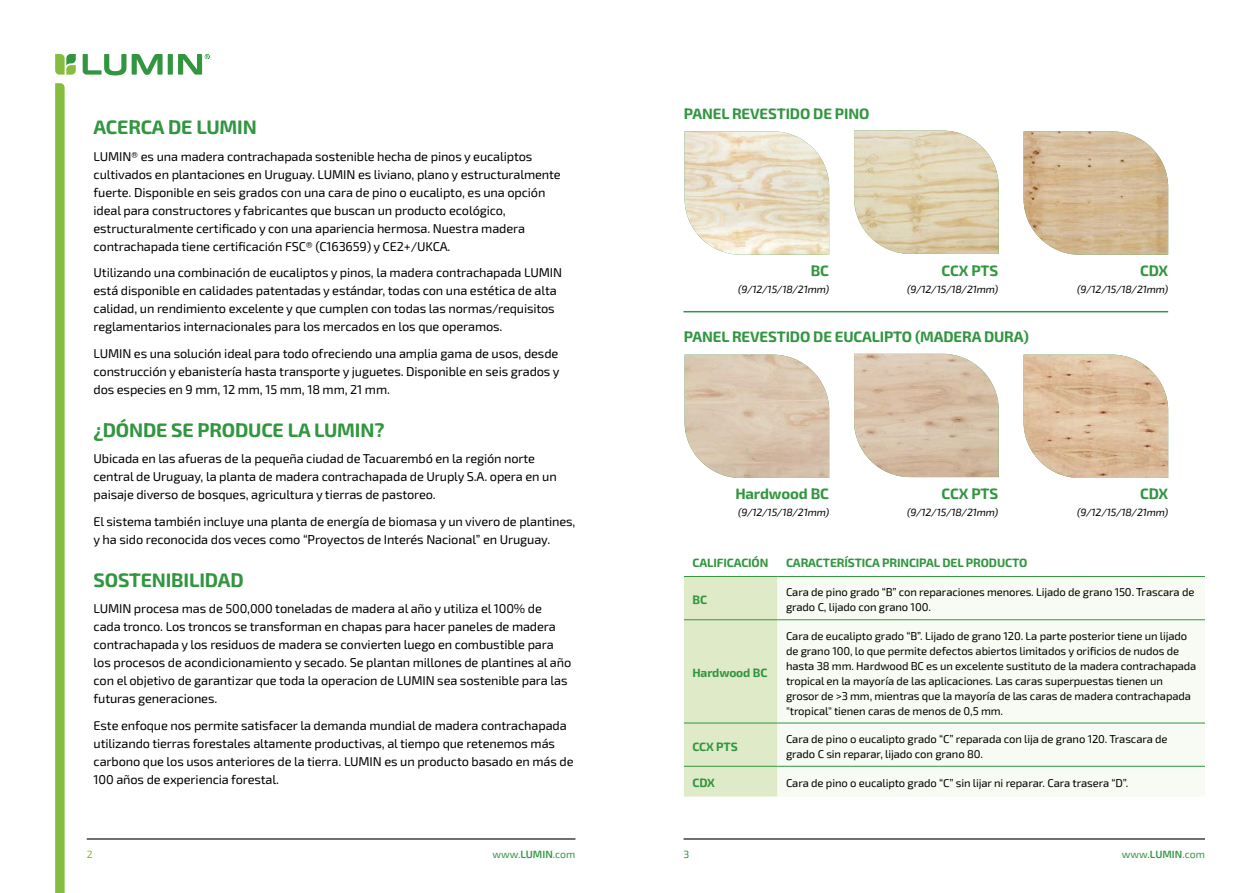
<style>
.page{position:relative;width:1259px;height:893px;background:#fff}
.page>*{position:absolute;margin:0;border:0;box-sizing:border-box;transform-origin:0 0}
.t1{font:700 19.5px "Exo 2";letter-spacing:-.01em;color:#329640}
.t2{font:700 15px "Exo 2";letter-spacing:-.01em;color:#329640}
.t3{font:12.75px/18px "Exo 2";letter-spacing:-.01em;color:#000}
.t4{font:700 12px "Exo 2";letter-spacing:-.01em;color:#329640}
.t5{font:11.25px/15px "Exo 2";letter-spacing:-.01em;color:#000}
.t6{font:italic 10.5px "Exo 2";letter-spacing:-.01em;color:#000}
.t7{font:10.5px "Exo 2";color:#329640}
.t8{font:10.5px "Exo 2";color:#86bd34}
.s1{font-weight:600}
</style>
<div class="page">
<hr style="left:683px;top:838px;width:522px;height:1px;background:#000">
<svg style="left:55px;top:54px;width:21px;height:21px"></svg>
<svg style="left:55px;top:83px;width:10px;height:810px"></svg>
<svg style="left:83px;top:54px;width:127px;height:21px"></svg>
<hr style="left:87px;top:838px;width:488px;height:1px;background:#000">
<div style="left:684px;top:577px;width:93px;height:220px;background:#dfebc8"></div>
<div style="left:777px;top:577px;width:428px;height:220px;background:#f8fbf3"></div>
<hr style="left:684px;top:576px;width:93px;height:1px;background:#329640">
<hr style="left:777px;top:576px;width:428px;height:1px;background:#329640">
<hr style="left:684px;top:619px;width:93px;height:1px;background:#329640">
<hr style="left:777px;top:619px;width:428px;height:1px;background:#329640">
<hr style="left:684px;top:723px;width:93px;height:1px;background:#329640">
<hr style="left:777px;top:723px;width:428px;height:1px;background:#329640">
<hr style="left:777px;top:766px;width:428px;height:1px;background:#329640">
<hr style="left:684px;top:766px;width:93px;height:1px;background:#329640">
<hr style="left:683px;top:311px;width:485px;height:1px;background:#329640">
<img style="left:684px;top:355px;width:145px;height:123px">
<img style="left:854px;top:354px;width:144px;height:123px">
<img style="left:1023px;top:355px;width:145px;height:123px">
<img style="left:684px;top:131px;width:145px;height:124px">
<img style="left:854px;top:131px;width:144px;height:123px">
<img style="left:1023px;top:131px;width:145px;height:124px">
<h1 class="t1" style="left:94px;top:114px;width:165px">ACERCA DE LUMIN</h1>
<p class="t3" style="left:94px;top:147px;width:469px">LUMIN® es una madera contrachapada sostenible hecha de pinos y eucaliptos cultivados en plantaciones en Uruguay. LUMIN es liviano, plano y estructuralmente fuerte. Disponible en seis grados con una cara de pino o eucalipto, es una opción ideal para constructores y fabricantes que buscan un producto ecológico, estructuralmente certificado y con una apariencia hermosa. Nuestra madera contrachapada tiene certificación FSC® (C163659) y CE2+/UKCA.</p>
<p class="t3" style="left:94px;top:263px;width:470px">Utilizando una combinación de eucaliptos y pinos, la madera contrachapada LUMIN está disponible en calidades patentadas y estándar, todas con una estética de alta calidad, un rendimiento excelente y que cumplen con todas las normas/requisitos reglamentarios internacionales para los mercados en los que operamos.</p>
<p class="t3" style="left:94px;top:344px;width:467px;text-align:justify">LUMIN es una solución ideal para todo ofreciendo una amplia gama de usos, desde construcción y ebanistería hasta transporte y juguetes. Disponible en seis grados y dos especies en 9 mm, 12 mm, 15 mm, 18 mm, 21 mm.</p>
<h1 class="t1" style="left:94px;top:416px;width:292px">¿DÓNDE SE PRODUCE LA LUMIN?</h1>
<p class="t3" style="left:94px;top:449px;width:465px">Ubicada en las afueras de la pequeña ciudad de Tacuarembó en la región norte central de Uruguay, la planta de madera contrachapada de Uruply S.A. opera en un paisaje diverso de bosques, agricultura y tierras de pastoreo.</p>
<p class="t3" style="left:94px;top:512px;width:483px">El sistema también incluye una planta de energía de biomasa y un vivero de plantines, y ha sido reconocida dos veces como “Proyectos de Interés Nacional” en Uruguay.</p>
<h1 class="t1" style="left:94px;top:566px;width:152px">SOSTENIBILIDAD</h1>
<p class="t3" style="left:94px;top:599px;width:479px">LUMIN procesa mas de 500,000 toneladas de madera al año y utiliza el 100% de cada tronco. Los troncos se transforman en chapas para hacer paneles de madera contrachapada y los residuos de madera se convierten luego en combustible para los procesos de acondicionamiento y secado. Se plantan millones de plantines al año con el objetivo de garantizar que toda la operacion de LUMIN sea sostenible para las futuras generaciones.</p>
<p class="t3" style="left:94px;top:716px;width:481px">Este enfoque nos permite satisfacer la demanda mundial de madera contrachapada utilizando tierras forestales altamente productivas, al tiempo que retenemos más carbono que los usos anteriores de la tierra. LUMIN es un producto basado en más de 100 años de experiencia forestal.</p>
<p class="t2" style="left:684px;top:103px;width:187px">PANEL REVESTIDO DE PINO</p>
<p class="t2" style="left:811px;top:260px;width:20px">BC</p>
<p class="t6" style="left:738px;top:282px;width:92px">(9/12/15/18/21mm)</p>
<p class="t2" style="left:941px;top:260px;width:58px">CCX PTS</p>
<p class="t6" style="left:907px;top:282px;width:92px">(9/12/15/18/21mm)</p>
<p class="t2" style="left:684px;top:327px;width:346px">PANEL REVESTIDO DE EUCALIPTO (MADERA DURA)</p>
<p class="t2" style="left:1140px;top:260px;width:30px">CDX</p>
<p class="t6" style="left:1077px;top:282px;width:92px">(9/12/15/18/21mm)</p>
<p class="t2" style="left:735px;top:484px;width:95px">Hardwood BC</p>
<p class="t6" style="left:738px;top:505px;width:92px">(9/12/15/18/21mm)</p>
<p class="t2" style="left:941px;top:484px;width:58px">CCX PTS</p>
<p class="t6" style="left:907px;top:505px;width:92px">(9/12/15/18/21mm)</p>
<p class="t2" style="left:1140px;top:484px;width:30px">CDX</p>
<p class="t6" style="left:1077px;top:505px;width:92px">(9/12/15/18/21mm)</p>
<p class="t4" style="left:692px;top:555px;width:77px">CALIFICACIÓN</p>
<p class="t4" style="left:786px;top:555px;width:243px">CARACTERÍSTICA PRINCIPAL DEL PRODUCTO</p>
<p class="t4" style="left:692px;top:591px;width:16px">BC</p>
<p class="t5" style="left:786px;top:584px;width:410px">Cara de pino grado “B” con reparaciones menores. Lijado de grano 150. Trascara de grado C, lijado con grano 100.</p>
<p class="t4" style="left:692px;top:665px;width:76px">Hardwood BC</p>
<p class="t5" style="left:786px;top:628px;width:412px">Cara de eucalipto grado “B”. Lijado de grano 120. La parte posterior tiene un lijado de grano 100, lo que permite defectos abiertos limitados y orificios de nudos de hasta 38 mm. Hardwood BC es un excelente sustituto de la madera contrachapada tropical en la mayoría de las aplicaciones. Las caras superpuestas tienen un grosor de &gt;3 mm, mientras que la mayoría de las caras de madera contrachapada "tropical" tienen caras de menos de 0,5 mm.</p>
<p class="t4" style="left:692px;top:738px;width:47px">CCX PTS</p>
<p class="t5" style="left:786px;top:731px;width:383px">Cara de pino o eucalipto grado “C” reparada con lija de grano 120. Trascara de grado C sin reparar, lijado con grano 80.</p>
<p class="t4" style="left:692px;top:775px;width:24px">CDX</p>
<p class="t5" style="left:786px;top:775px;width:344px">Cara de pino o eucalipto grado “C” sin lijar ni reparar. Cara trasera “D”.</p>
<p class="t8" style="left:87px;top:847px;width:7px">2</p>
<p class="t7" style="left:492px;top:847px;width:85px">www.<span class="s1">LUMIN</span>.com</p>
<p class="t7" style="left:683px;top:847px;width:7px">3</p>
<p class="t7" style="left:1121px;top:847px;width:85px">www.<span class="s1">LUMIN</span>.com</p>
</div>
